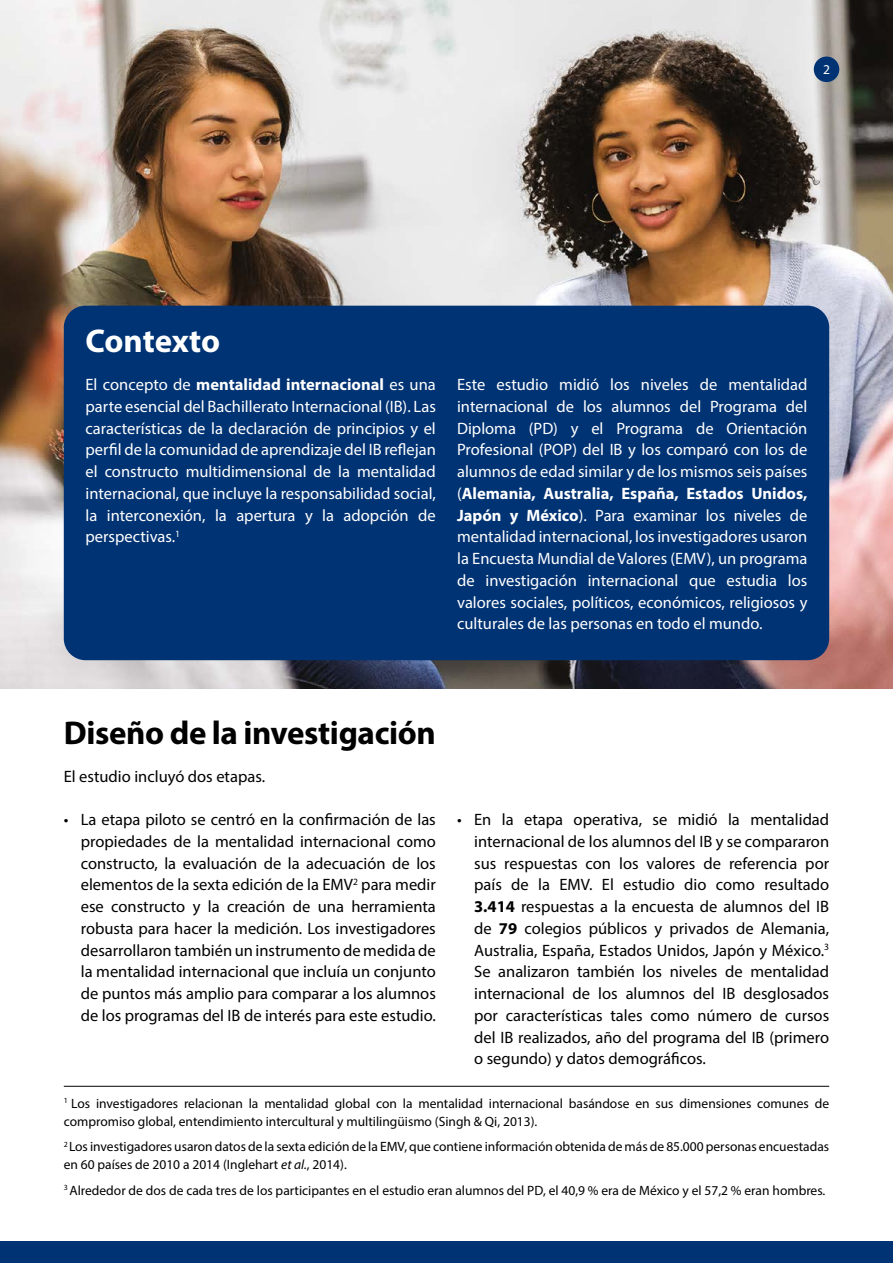
<style>
.page{position:relative;width:893px;height:1263px;background:#fff}
.page>*{position:absolute;margin:0;border:0;box-sizing:border-box;transform-origin:0 0}
.Body_text_-_Subhead{font:700 33px "Myriad Pro";letter-spacing:-.01em;color:#000}
.Body_text_-_Subhead-2{font:700 33px "Myriad Pro";letter-spacing:-.005em;color:#fff}
.Body_text_-_Paragrap{font:16.5px/21.8px "Myriad Pro";color:#000;text-align:justify}
.Body_text_-_Paragrap-2{font:16.5px/21.8px "Myriad Pro";color:#fff;text-align:justify}
.Footnote_no_line_abo{font:13.5px/18px "Myriad Pro";color:#000}
.Footnote{font:13.5px/18px "Myriad Pro";color:#000}
.Running_head_-_page{font:13.5px "Myriad Pro";color:#fff}
.s1{font-weight:700}
.s2{font-style:italic}
</style>
<div class="page">
<div style="left:0;top:1242px;width:893px;height:21px;background:#003374"></div>
<img style="left:0;top:0;width:893px;height:689px">
<div style="left:814px;top:57px;width:25px;height:25px;background:#003374;border-radius:50%"></div>
<hr style="left:64px;top:1086px;width:765px;height:1px;background:#000">
<div style="left:64px;top:306px;width:765px;height:354px;background:#003374;border-radius:22px"></div>
<p class="Running_head_-_page" style="left:823px;top:61px;width:8px">2</p>
<p class="Body_text_-_Subhead-2" style="left:86px;top:319px;width:136px">Contexto</p>
<p class="Body_text_-_Paragrap-2" style="left:86px;top:373px;width:352px">El concepto de <span class="s1">mentalidad internacional</span> es una parte esencial del Bachillerato Internacional (IB). Las características de la declaración de principios y el perfil de la comunidad de aprendizaje del IB reflejan el constructo multidimensional de la mentalidad internacional, que incluye la responsabilidad social, la interconexión, la apertura y la adopción de perspectivas.<sup>1</sup></p>
<p class="Body_text_-_Paragrap-2" style="left:457px;top:373px;width:352px">Este estudio midió los niveles de mentalidad internacional de los alumnos del Programa del Diploma (PD) y el Programa de Orientación Profesional (POP) del IB y los comparó con los de alumnos de edad similar y de los mismos seis países (<span class="s1">Alemania, Australia, España, Estados Unidos, Japón y México</span>). Para examinar los niveles de mentalidad internacional, los investigadores usaron la Encuesta Mundial de Valores (EMV), un programa de investigación internacional que estudia los valores sociales, políticos, económicos, religiosos y culturales de las personas en todo el mundo.</p>
<p class="Body_text_-_Subhead" style="left:64px;top:712px;width:374px">Diseño de la investigación</p>
<p class="Body_text_-_Paragrap" style="left:64px;top:765px;width:203px">El estudio incluyó dos etapas.</p>
<p class="Body_text_-_Paragrap" style="left:81px;top:808px;width:357px;text-indent:-17px">• La etapa piloto se centró en la confirmación de las propiedades de la mentalidad internacional como constructo, la evaluación de la adecuación de los elementos de la sexta edición de la EMV<sup>2</sup> para medir ese constructo y la creación de una herramienta robusta para hacer la medición. Los investigadores desarrollaron también un instrumento de medida de la mentalidad internacional que incluía un conjunto de puntos más amplio para comparar a los alumnos de los programas del IB de interés para este estudio.</p>
<p class="Body_text_-_Paragrap" style="left:474px;top:808px;width:357px;text-indent:-17px">• En la etapa operativa, se midió la mentalidad internacional de los alumnos del IB y se compararon sus respuestas con los valores de referencia por país de la EMV. El estudio dio como resultado <span class="s1">3.414</span> respuestas a la encuesta de alumnos del IB de <span class="s1">79</span> colegios públicos y privados de Alemania, Australia, España, Estados Unidos, Japón y México.<sup>3<br></sup>Se analizaron también los niveles de mentalidad internacional de los alumnos del IB desglosados por características tales como número de cursos del IB realizados, año del programa del IB (primero o segundo) y datos demográficos.</p>
<p class="Footnote" style="left:64px;top:1094px;width:767px"><sup>1</sup> Los investigadores relacionan la mentalidad global con la mentalidad internacional basándose en sus dimensiones comunes de compromiso global, entendimiento intercultural y multilingüismo (Singh &amp; Qi, 2013).</p>
<p class="Footnote_no_line_abo" style="left:64px;top:1138px;width:767px"><sup>2</sup> Los investigadores usaron datos de la sexta edición de la EMV, que contiene información obtenida de más de 85.000 personas encuestadas en 60 países de 2010 a 2014 (Inglehart <span class="s2">et al.</span>, 2014).</p>
<p class="Footnote_no_line_abo" style="left:64px;top:1181px;width:763px"><sup>3</sup> Alrededor de dos de cada tres de los participantes en el estudio eran alumnos del PD, el 40,9 % era de México y el 57,2 % eran hombres.</p>
</div>
